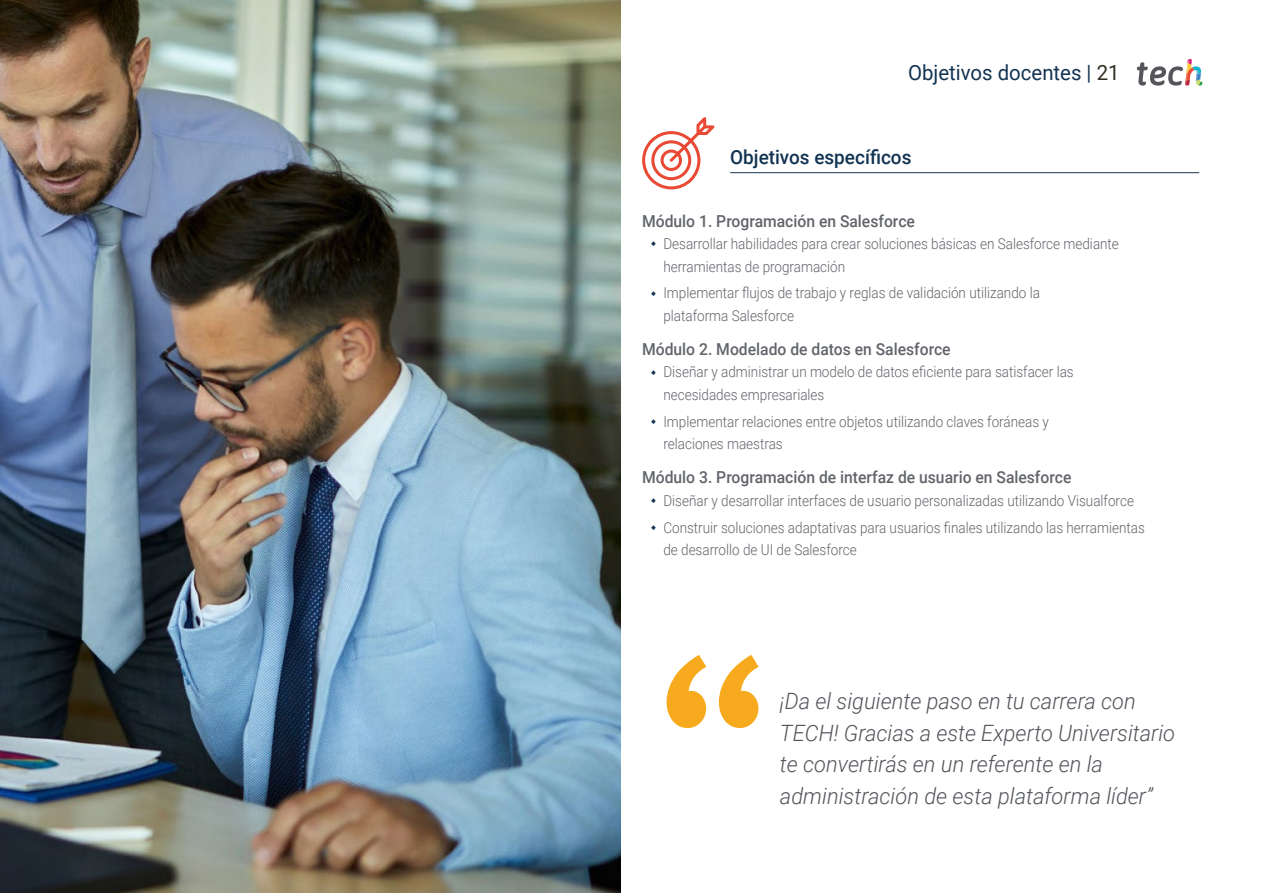
<style>
.page{position:relative;width:1263px;height:893px;background:#fff}
.page>*{position:absolute;margin:0;border:0;box-sizing:border-box;transform-origin:0 0}
.t1{font:italic 300 22.5px/31.5px "Roboto";color:#52555b}
.t2{font:21px "Roboto";color:#123352}
.t3{font:500 19.5px "Roboto";color:#123352}
.t4{font:500 16.5px "Roboto";color:#61646a;scale:.95 1}
.t5{font:300 15px/22.5px "Roboto";color:#61646a;scale:.9 1}
.s1{color:#312e20}
</style>
<div class="page">
<img style="left:0;top:0;width:621px;height:893px">
<hr style="left:730px;top:172px;width:469px;height:1px;background:#123352">
<svg style="left:642px;top:117px;width:72px;height:72px"></svg>
<svg style="left:666px;top:655px;width:93px;height:73px"></svg>
<svg style="left:1137px;top:59px;width:65px;height:27px"></svg>
<h2 class="t2" style="left:908px;top:57px;width:213px">Objetivos docentes | <span class="s1">21</span></h2>
<h3 class="t3" style="left:730px;top:144px;width:183px">Objetivos específicos</h3>
<p class="t4" style="left:642px;top:209px;width:289px">Módulo 1. Programación en Salesforce</p>
<p class="t5" style="left:663px;top:232px;width:508px">Desarrollar habilidades para crear soluciones básicas en Salesforce mediante herramientas de programación</p>
<p class="t5" style="left:663px;top:281px;width:420px">Implementar flujos de trabajo y reglas de validación utilizando la plataforma Salesforce</p>
<p class="t4" style="left:642px;top:338px;width:326px">Módulo 2. Modelado de datos en Salesforce</p>
<p class="t5" style="left:663px;top:360px;width:457px">Diseñar y administrar un modelo de datos eficiente para satisfacer las necesidades empresariales</p>
<p class="t5" style="left:663px;top:410px;width:430px">Implementar relaciones entre objetos utilizando claves foráneas y relaciones maestras</p>
<p class="t4" style="left:642px;top:466px;width:453px">Módulo 3. Programación de interfaz de usuario en Salesforce</p>
<p class="t5" style="left:663px;top:487px;width:536px;line-height:26.7px">Diseñar y desarrollar interfaces de usuario personalizadas utilizando Visualforce<br>Construir soluciones adaptativas para usuarios finales utilizando las herramientas</p>
<p class="t5" style="left:663px;top:538px;width:216px">de desarrollo de UI de Salesforce</p>
<h1 class="t1" style="left:780px;top:685px;width:397px">¡Da el siguiente paso en tu carrera con TECH! Gracias a este Experto Universitario te convertirás en un referente en la administración de esta plataforma líder”</h1>
</div>
